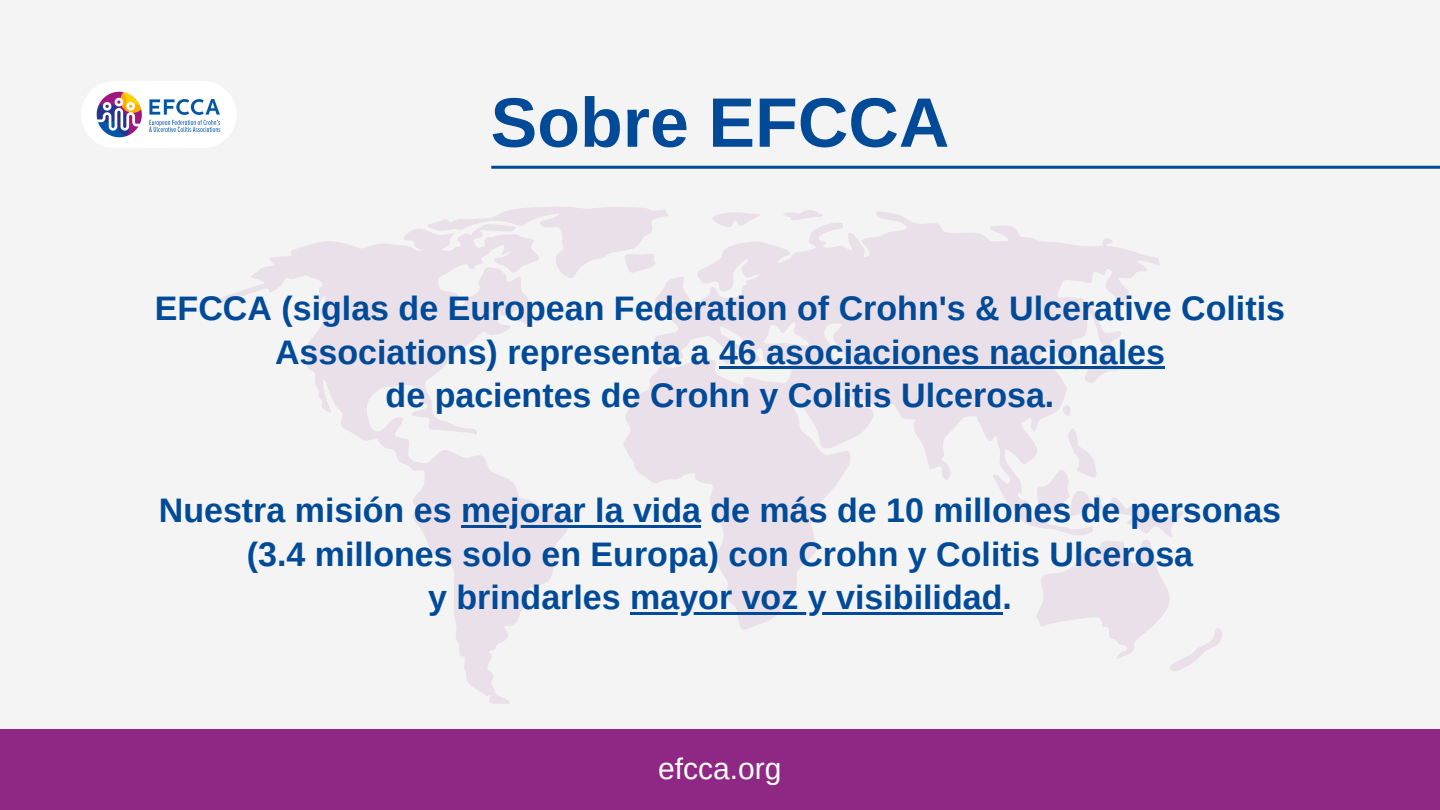
<style>
.page{position:relative;width:1440px;height:810px;background:#f4f4f4}
.page>*{position:absolute;margin:0;border:0;box-sizing:border-box;transform-origin:0 0}
.t1{font:700 70px "Arimo";color:#004a98}
.t2{font:700 34px/43.5px "Arimo";color:#004a98;text-align:center}
.t3{font:30px "Arimo";color:#fff}
</style>
<div class="page">
<div style="left:0;top:729px;width:1440px;height:81px;background:#8f2884"></div>
<div style="left:81px;top:81px;width:156px;height:67px;background:#fff;border-radius:33px"></div>
<img style="left:96px;top:91px;width:125px;height:47px">
<hr style="left:491px;top:166px;width:949px;height:3px;background:#004a98">
<svg style="left:623px;top:210px;width:537px;height:420px;fill:#eae0e9"></svg>
<svg style="left:1033px;top:425px;width:189px;height:247px"></svg>
<svg style="left:218px;top:229px;width:350px;height:475px"></svg>
<svg style="left:420px;top:207px;width:252px;height:73px"></svg>
<hr style="left:461px;top:525px;width:240px;height:3px;background:#004a98">
<hr style="left:630px;top:612px;width:372px;height:3px;background:#004a98">
<hr style="left:719px;top:366px;width:446px;height:3px;background:#004a98">
<h1 class="t1" style="left:491px;top:83px;width:460px">Sobre EFCCA</h1>
<p class="t2" style="left:155px;top:287px;width:1132px">EFCCA (siglas de European Federation of Crohn's &amp; Ulcerative Colitis<br>Associations) representa a 46 asociaciones nacionales<br>de pacientes de Crohn y Colitis Ulcerosa.</p>
<p class="t2" style="left:159px;top:489px;width:1124px">Nuestra misión es mejorar la vida de más de 10 millones de personas</p>
<h2 class="t2" style="left:247px;top:532px;width:948px">(3.4 millones solo en Europa) con Crohn y Colitis Ulcerosa y brindarles mayor voz y visibilidad.</h2>
<p class="t3" style="left:658px;top:752px;width:125px">efcca.org</p>
</div>
